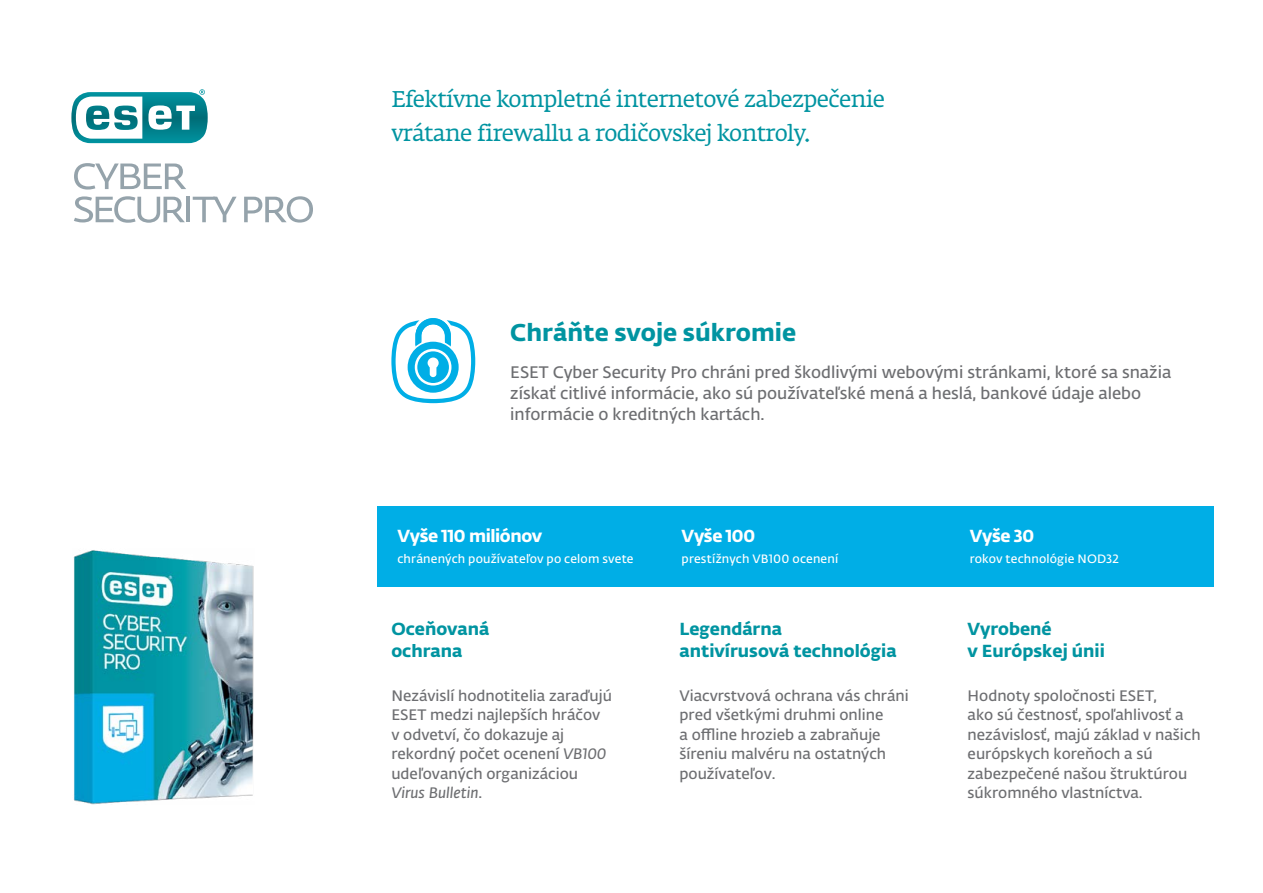
<style>
.page{position:relative;width:1263px;height:893px;background:#fff}
.page>*{position:absolute;margin:0;border:0;box-sizing:border-box;transform-origin:0 0}
.t1{font:24px "Fedra Sans Alt Pro Bold LF";color:#0094a1}
.t2{font:22.5px/33.8px "Fedra Serif A Std Book LF";letter-spacing:-.025em;color:#0094a1}
.t3{font:17.25px/21.8px "Fedra Sans Alt Pro Bold LF";color:#0094a1}
.t4{font:17.25px "Fedra Sans Alt Pro Bold LF";letter-spacing:-.02em;color:#fff}
.t5{font:16.5px/21px "Fedra Sans Alt Pro Demi LF";color:#6d6e71}
.t6{font:15px/19.5px "Fedra Sans Alt Pro Demi LF";color:#6d6e71}
.t7{font:15px "Fedra Sans Alt Pro Demi Italic LF";color:#6d6e71}
.t8{font:12px "Fedra Sans Alt Pro Demi LF";letter-spacing:.015em;color:#fff}
.s1{font-family:"Fedra Sans Alt Pro Demi Italic LF"}
.s2{font-family:"Fedra Sans Alt Pro Demi LF"}
</style>
<div class="page">
<svg style="left:244px;top:196px;width:69px;height:27px"></svg>
<svg style="left:74px;top:163px;width:112px;height:27px"></svg>
<svg style="left:74px;top:196px;width:111px;height:27px"></svg>
<hr style="left:186px;top:197px;width:4px;height:25px;background:#95a3ab">
<svg style="left:193px;top:197px;width:44px;height:25px"></svg>
<svg style="left:71px;top:89px;width:137px;height:54px"></svg>
<img style="left:73px;top:550px;width:181px;height:255px">
<div style="left:377px;top:506px;width:836px;height:81px;background:#00aee6"></div>
<svg style="left:391px;top:318px;width:84px;height:85px"></svg>
<h2 class="t2" style="left:391px;top:84px;width:495px">Efektívne kompletné internetové zabezpečenie vrátane firewallu a rodičovskej kontroly.</h2>
<h1 class="t1" style="left:510px;top:313px;width:287px">Chráňte svoje súkromie</h1>
<p class="t5" style="left:510px;top:361px;width:662px">ESET Cyber Security Pro chráni pred škodlivými webovými stránkami, ktoré sa snažia získať citlivé informácie, ako sú používateľské mená a heslá, bankové údaje alebo informácie o kreditných kartách.</p>
<p class="t4" style="left:397px;top:522px;width:146px">Vyše 110 miliónov</p>
<p class="t8" style="left:397px;top:550px;width:238px">chránených používateľov po celom svete</p>
<p class="t4" style="left:682px;top:522px;width:75px">Vyše 100</p>
<p class="t8" style="left:682px;top:550px;width:158px">prestížnych VB100 ocenení</p>
<p class="t4" style="left:970px;top:522px;width:66px">Vyše 30</p>
<p class="t8" style="left:970px;top:550px;width:151px">rokov technológie NOD32</p>
<p class="t3" style="left:391px;top:616px;width:100px">Oceňovaná ochrana</p>
<p class="t3" style="left:679px;top:616px;width:219px">Legendárna<br>antivírusová technológia</p>
<p class="t3" style="left:968px;top:616px;width:139px">Vyrobené<br>v Európskej únii</p>
<p class="t6" style="left:391px;top:685px;width:222px">Nezávislí hodnotitelia zaraďujú<br>ESET medzi najlepších hráčov v odvetví, čo dokazuje aj rekordný počet ocenení <span class="s1">VB100 </span>udeľovaných organizáciou</p>
<p class="t7" style="left:391px;top:782px;width:92px">Virus Bulletin<span class="s2">.</span></p>
<p class="t6" style="left:679px;top:685px;width:231px">Viacvrstvová ochrana vás chráni pred všetkými druhmi online<br>a offline hrozieb a zabraňuje šíreniu malvéru na ostatných používateľov.</p>
<p class="t6" style="left:968px;top:685px;width:234px">Hodnoty spoločnosti ESET,<br>ako sú čestnosť, spoľahlivosť a nezávislosť, majú základ v našich európskych koreňoch a sú zabezpečené našou štruktúrou súkromného vlastníctva.</p>
</div>
